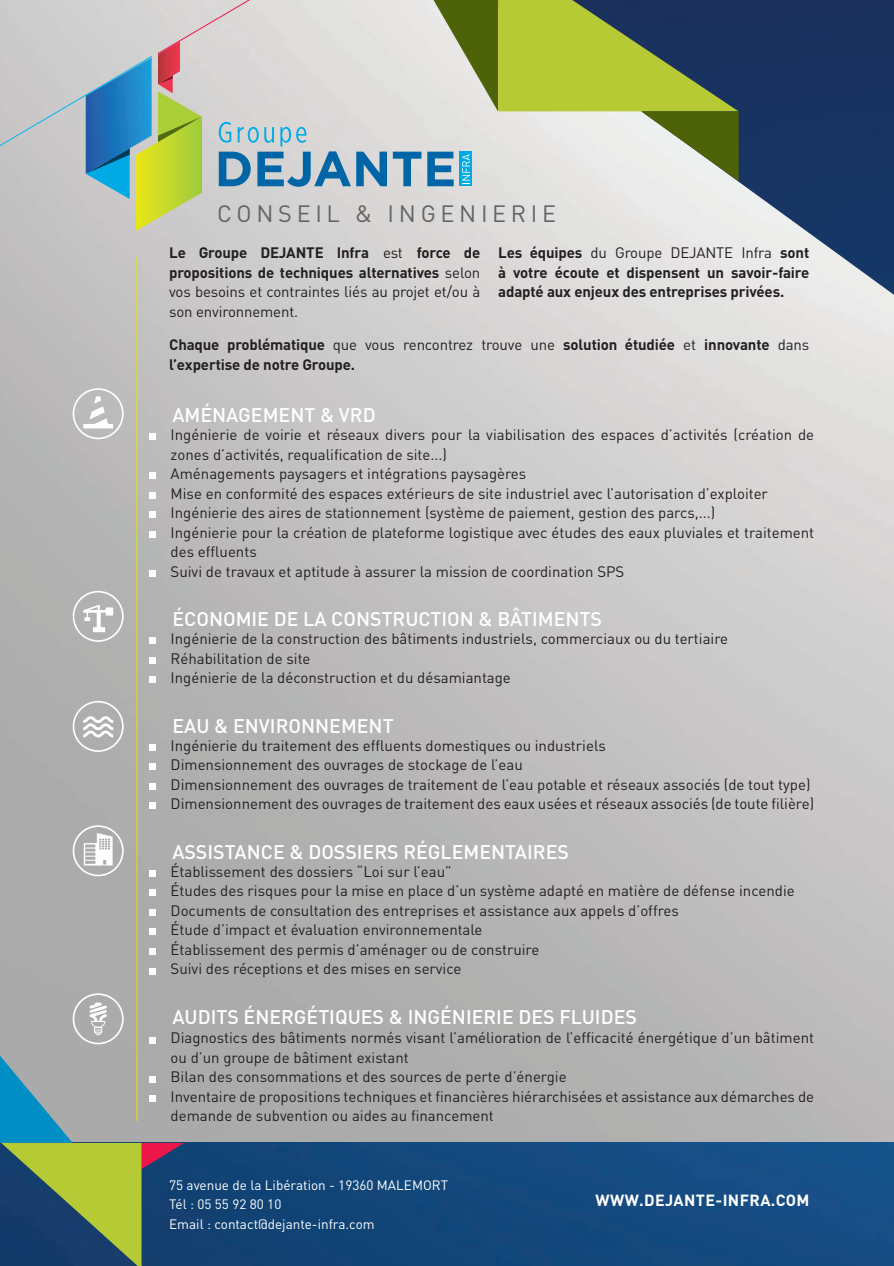
<style>
.page{position:relative;width:894px;height:1266px;background:#fff}
.page>*{position:absolute;margin:0;border:0;box-sizing:border-box;transform-origin:0 0}
.t1{font:23.4px "DIN Pro";letter-spacing:.2em;color:#636366}
.t2{font:500 19.5px "DIN Pro";color:#fff}
.t3{font:700 15.9px "DIN Pro";letter-spacing:.025em;color:#fff}
.t4{font:15px/19.5px "DIN Pro";color:#231f20}
.t5{font:700 15px/19.5px "DIN Pro";letter-spacing:-.01em;color:#231f20;text-align:justify}
.t6{font:13.5px/19.5px "DIN Pro";color:#fff}
.s1{font-weight:700}
.s2{font-weight:400}
</style>
<div class="page">
<img style="left:0;top:0;width:894px;height:1142px">
<img style="left:184px;top:1142px;width:710px;height:124px">
<img style="left:461px;top:0;width:433px;height:310px">
<svg style="left:83px;top:716px;width:30px;height:21px"></svg>
<div style="left:73px;top:701px;width:51px;height:51px;border:2px solid #fff;border-radius:50%"></div>
<svg style="left:83px;top:605px;width:30px;height:27px"></svg>
<div style="left:73px;top:591px;width:51px;height:51px;border:2px solid #fff;border-radius:50%"></div>
<svg style="left:84px;top:833px;width:29px;height:32px"></svg>
<div style="left:73px;top:825px;width:51px;height:51px;border:2px solid #fff;border-radius:50%"></div>
<svg style="left:83px;top:396px;width:30px;height:32px"></svg>
<div style="left:73px;top:388px;width:51px;height:51px;border:2px solid #fff;border-radius:50%"></div>
<svg style="left:393px;top:0;width:345px;height:186px;background:#a6b388"></svg>
<hr style="left:137px;top:257px;width:1px;height:864px;background:#e2e318">
<div style="left:149px;top:433px;width:7px;height:7px;background:#fff"></div>
<div style="left:149px;top:472px;width:7px;height:7px;background:#fff"></div>
<div style="left:149px;top:492px;width:7px;height:6px;background:#fff"></div>
<div style="left:149px;top:511px;width:7px;height:7px;background:#fff"></div>
<div style="left:149px;top:531px;width:7px;height:6px;background:#fff"></div>
<div style="left:149px;top:570px;width:7px;height:6px;background:#fff"></div>
<div style="left:149px;top:637px;width:7px;height:7px;background:#fff"></div>
<div style="left:149px;top:657px;width:7px;height:6px;background:#fff"></div>
<div style="left:149px;top:676px;width:7px;height:7px;background:#fff"></div>
<div style="left:149px;top:744px;width:7px;height:6px;background:#fff"></div>
<div style="left:149px;top:763px;width:7px;height:7px;background:#fff"></div>
<div style="left:149px;top:783px;width:7px;height:6px;background:#fff"></div>
<div style="left:149px;top:802px;width:7px;height:7px;background:#fff"></div>
<div style="left:149px;top:870px;width:7px;height:6px;background:#fff"></div>
<div style="left:149px;top:889px;width:7px;height:7px;background:#fff"></div>
<div style="left:149px;top:909px;width:7px;height:6px;background:#fff"></div>
<div style="left:149px;top:928px;width:7px;height:7px;background:#fff"></div>
<div style="left:149px;top:948px;width:7px;height:6px;background:#fff"></div>
<div style="left:149px;top:967px;width:7px;height:7px;background:#fff"></div>
<svg style="left:0;top:0;width:387px;height:231px;background:#bcc6c2"></svg>
<svg style="left:0;top:1002px;width:184px;height:264px;background:#7a9084"></svg>
<h1 class="t1" style="left:217px;top:198px;width:341px">CONSEIL &amp; INGENIERIE</h1>
<p class="t4" style="left:169px;top:242px;width:313px;text-align:justify"><span class="s1">Le Groupe DEJANTE Infra</span> est <span class="s1">force de propositions de techniques alternatives</span> selon vos besoins et contraintes liés au projet et/ou à son environnement.</p>
<p class="t5" style="left:498px;top:242px;width:312px">Les équipes <span class="s2">du Groupe DEJANTE Infra</span> sont à votre écoute et dispensent un savoir-faire adapté aux enjeux des entreprises privées.</p>
<p class="t5" style="left:169px;top:334px;width:641px">Chaque problématique <span class="s2">que vous rencontrez trouve une</span> solution étudiée <span class="s2">et</span> innovante <span class="s2">dans </span>l’expertise de notre Groupe.</p>
<h2 class="t2" style="left:172px;top:402px;width:205px">AMÉNAGEMENT &amp; VRD</h2>
<p class="t4" style="left:171px;top:424px;width:645px">Ingénierie de voirie et réseaux divers pour la viabilisation des espaces d’activités (création de zones d’activités, requalification de site...)<br>Aménagements paysagers et intégrations paysagères<br>Mise en conformité des espaces extérieurs de site industriel avec l’autorisation d’exploiter Ingénierie des aires de stationnement (système de paiement, gestion des parcs,...)<br>Ingénierie pour la création de plateforme logistique avec études des eaux pluviales et traitement des effluents<br>Suivi de travaux et aptitude à assurer la mission de coordination SPS</p>
<h2 class="t2" style="left:172px;top:606px;width:431px">ÉCONOMIE DE LA CONSTRUCTION &amp; BÂTIMENTS</h2>
<p class="t4" style="left:171px;top:628px;width:559px">Ingénierie de la construction des bâtiments industriels, commerciaux ou du tertiaire<br>Réhabilitation de site<br>Ingénierie de la déconstruction et du désamiantage</p>
<h2 class="t2" style="left:172px;top:712px;width:223px">EAU &amp; ENVIRONNEMENT</h2>
<p class="t4" style="left:171px;top:735px;width:645px">Ingénierie du traitement des effluents domestiques ou industriels<br>Dimensionnement des ouvrages de stockage de l’eau<br>Dimensionnement des ouvrages de traitement de l’eau potable et réseaux associés (de tout type)<br>Dimensionnement des ouvrages de traitement des eaux usées et réseaux associés (de toute filière)</p>
<h2 class="t2" style="left:172px;top:838px;width:398px">ASSISTANCE &amp; DOSSIERS RÉGLEMENTAIRES</h2>
<p class="t4" style="left:171px;top:861px;width:625px">Établissement des dossiers “Loi sur l’eau”<br>Études des risques pour la mise en place d’un système adapté en matière de défense incendie Documents de consultation des entreprises et assistance aux appels d’offres<br>Étude d’impact et évaluation environnementale<br>Établissement des permis d’aménager ou de construire<br>Suivi des réceptions et des mises en service</p>
<h2 class="t2" style="left:172px;top:1003px;width:466px">AUDITS ÉNERGÉTIQUES &amp; INGÉNIERIE DES FLUIDES</h2>
<p class="t4" style="left:171px;top:1027px;width:645px">Diagnostics des bâtiments normés visant l’amélioration de l’efficacité énergétique d’un bâtiment ou d’un groupe de bâtiment existant<br>Bilan des consommations et des sources de perte d’énergie<br>Inventaire de propositions techniques et financières hiérarchisées et assistance aux démarches de demande de subvention ou aides au financement</p>
<p class="t6" style="left:169px;top:1174px;width:280px">75 avenue de la Libération - 19360 MALEMORT<br>Tél : 05 55 92 80 10<br>Email : contact@dejante-infra.com</p>
<p class="t3" style="left:595px;top:1189px;width:215px">WWW.DEJANTE-INFRA.COM</p>
</div>
